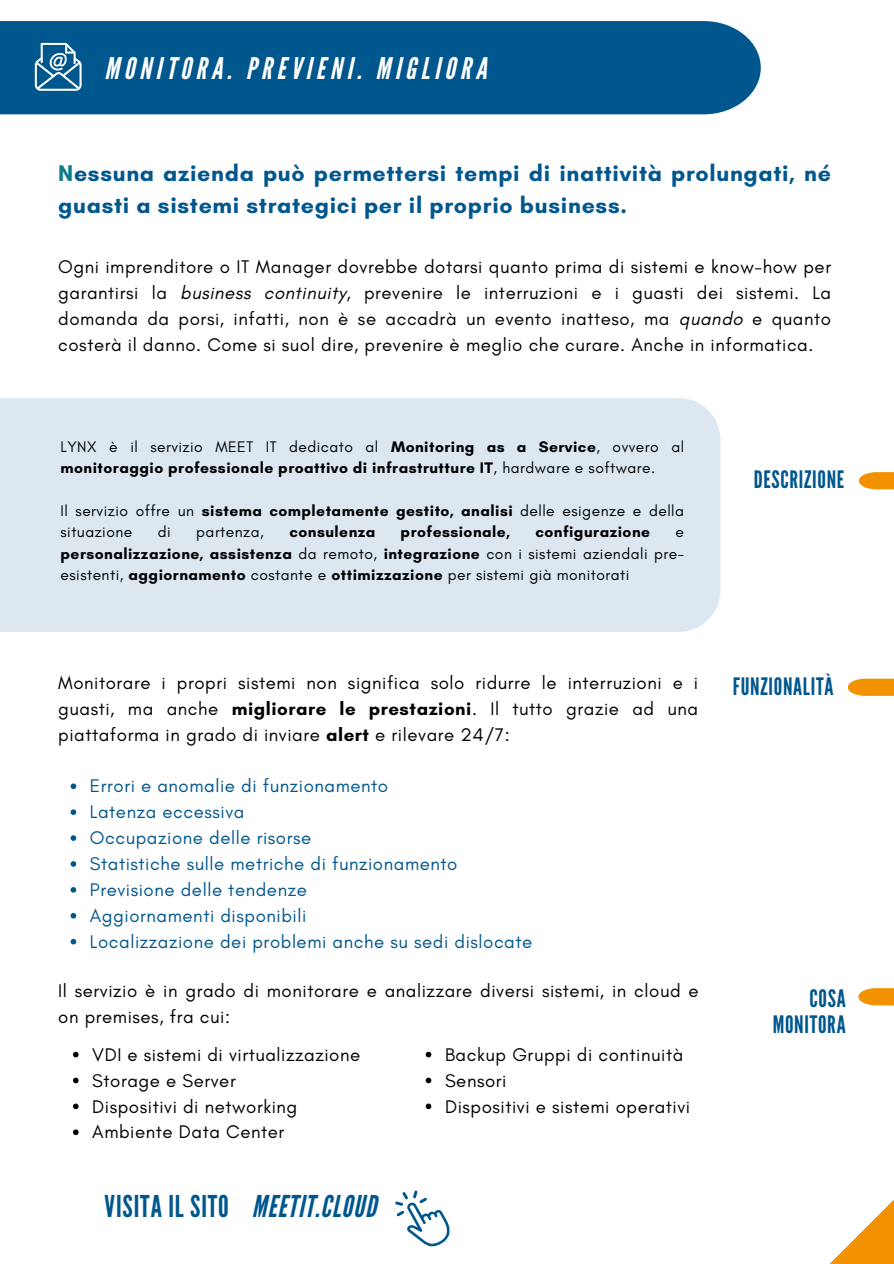
<style>
.page{position:relative;width:894px;height:1264px;background:#fff}
.page>*{position:absolute;margin:0;border:0;box-sizing:border-box;transform-origin:0 0}
.t1{font:30px "League Gothic";letter-spacing:.03em;color:#00578e}
.t2{font:italic 29.7px "League Gothic";letter-spacing:.16em;color:#fff}
.t3{font:24px/26px "League Gothic";letter-spacing:.03em;color:#00578e;text-align:right}
.t4{font:700 23.1px/32.7px "Glacial Indifference";letter-spacing:.03em;color:#00578e}
.t5{font:18.6px/26px "Glacial Indifference";letter-spacing:.03em;color:#000}
.t6{font:18.6px/26px "Glacial Indifference";letter-spacing:.03em;color:#00578e}
.t7{font:15.6px/21.5px "Glacial Indifference";letter-spacing:.03em;color:#000}
.t8{font:700 15.6px/21.5px "Glacial Indifference";letter-spacing:.03em;color:#000}
.s1{color:#117d8a}
.s2{font-style:italic}
.s3{font-weight:400}
.s4{font-weight:700}
</style>
<div class="page">
<svg style="left:430px;top:1200px;width:463px;height:63px"></svg>
<div style="left:0;top:398px;width:720px;height:234px;background:#dce7ef"></div>
<div style="left:0;top:21px;width:760px;height:93px;background:#00578e"></div>
<div style="left:858px;top:472px;width:35px;height:17px;background:#f39200"></div>
<svg style="left:35px;top:43px;width:47px;height:48px"></svg>
<svg style="left:395px;top:1190px;width:55px;height:56px"></svg>
<svg style="left:71px;top:783px;width:5px;height:6px"></svg>
<svg style="left:71px;top:809px;width:5px;height:6px"></svg>
<svg style="left:71px;top:835px;width:5px;height:5px"></svg>
<svg style="left:71px;top:861px;width:5px;height:5px"></svg>
<svg style="left:71px;top:887px;width:5px;height:5px"></svg>
<svg style="left:71px;top:913px;width:5px;height:5px"></svg>
<svg style="left:71px;top:938px;width:5px;height:6px"></svg>
<div style="left:847px;top:678px;width:46px;height:18px;background:#f39200"></div>
<svg style="left:73px;top:1051px;width:6px;height:6px"></svg>
<svg style="left:73px;top:1077px;width:6px;height:6px"></svg>
<svg style="left:73px;top:1103px;width:6px;height:6px"></svg>
<svg style="left:73px;top:1129px;width:6px;height:6px"></svg>
<svg style="left:425px;top:1051px;width:6px;height:6px"></svg>
<svg style="left:425px;top:1077px;width:6px;height:6px"></svg>
<svg style="left:425px;top:1103px;width:6px;height:6px"></svg>
<div style="left:858px;top:988px;width:35px;height:17px;background:#f39200"></div>
<h2 class="t2" style="left:105px;top:51px;width:383px">MONITORA. PREVIENI. MIGLIORA</h2>
<p class="t4" style="left:58px;top:156px;width:774px"><span class="s1">N</span>essuna azienda può permettersi tempi di inattività prolungati, né guasti a sistemi strategici per il proprio business.</p>
<p class="t5" style="left:58px;top:254px;width:774px;text-align:justify">Ogni imprenditore o IT Manager dovrebbe dotarsi quanto prima di sistemi e know-how per garantirsi la <span class="s2">business continuity</span>, prevenire le interruzioni e i guasti dei sistemi. La domanda da porsi, infatti, non è se accadrà un evento inatteso, ma <span class="s2">quando</span> e quanto costerà il danno. Come si suol dire, prevenire è meglio che curare. Anche in informatica.</p>
<p class="t8" style="left:61px;top:435px;width:625px"><span class="s3">LYNX è il servizio MEET IT dedicato al</span> Monitoring as a Service<span class="s3">, ovvero al </span>monitoraggio professionale proattivo di infrastrutture IT<span class="s3">, hardware e software.</span></p>
<p class="t7" style="left:61px;top:500px;width:625px">Il servizio offre un <span class="s4">sistema completamente gestito, analisi</span> delle esigenze e della situazione</p>
<p class="t7" style="left:158px;top:521px;width:14px">di</p>
<p class="t7" style="left:196px;top:521px;width:69px">partenza,</p>
<p class="t8" style="left:289px;top:521px;width:88px">consulenza</p>
<p class="t8" style="left:400px;top:521px;width:111px">professionale,</p>
<p class="t8" style="left:535px;top:521px;width:116px">configurazione</p>
<p class="t7" style="left:61px;top:521px;width:625px;text-align:justify;text-indent:615px">e <span class="s4">personalizzazione, assistenza</span> da remoto, <span class="s4">integrazione</span> con i sistemi aziendali pre&shy;esistenti, <span class="s4">aggiornamento</span> costante e <span class="s4">ottimizzazione</span> per sistemi già monitorati</p>
<p class="t5" style="left:58px;top:669px;width:641px;text-align:justify">Monitorare i propri sistemi non significa solo ridurre le interruzioni e i guasti, ma anche <span class="s4">migliorare le prestazioni</span>. Il tutto grazie ad una piattaforma in grado di inviare <span class="s4">alert</span> e rilevare 24/7:</p>
<p class="t6" style="left:90px;top:773px;width:444px">Errori e anomalie di funzionamento<br>Latenza eccessiva<br>Occupazione delle risorse<br>Statistiche sulle metriche di funzionamento Previsione delle tendenze<br>Aggiornamenti disponibili<br>Localizzazione dei problemi anche su sedi dislocate</p>
<p class="t5" style="left:58px;top:977px;width:641px">Il servizio è in grado di monitorare e analizzare diversi sistemi, in cloud e on premises, fra cui:</p>
<p class="t5" style="left:92px;top:1041px;width:269px">VDI e sistemi di virtualizzazione<br>Storage e Server<br>Dispositivi di networking<br>Ambiente Data Center</p>
<p class="t5" style="left:445px;top:1041px;width:246px">Backup Gruppi di continuità<br>Sensori<br>Dispositivi e sistemi operativi</p>
<h1 class="t1" style="left:105px;top:1188px;width:273px">VISITA IL SITO <span class="s2">MEETIT.CLOUD</span></h1>
<p class="t3" style="left:753px;top:467px;width:92px">DESCRIZIONE</p>
<p class="t3" style="left:732px;top:673px;width:102px">FUNZIONALITÀ</p>
<p class="t3" style="left:772px;top:986px;width:74px">COSA<br>MONITORA</p>
</div>
